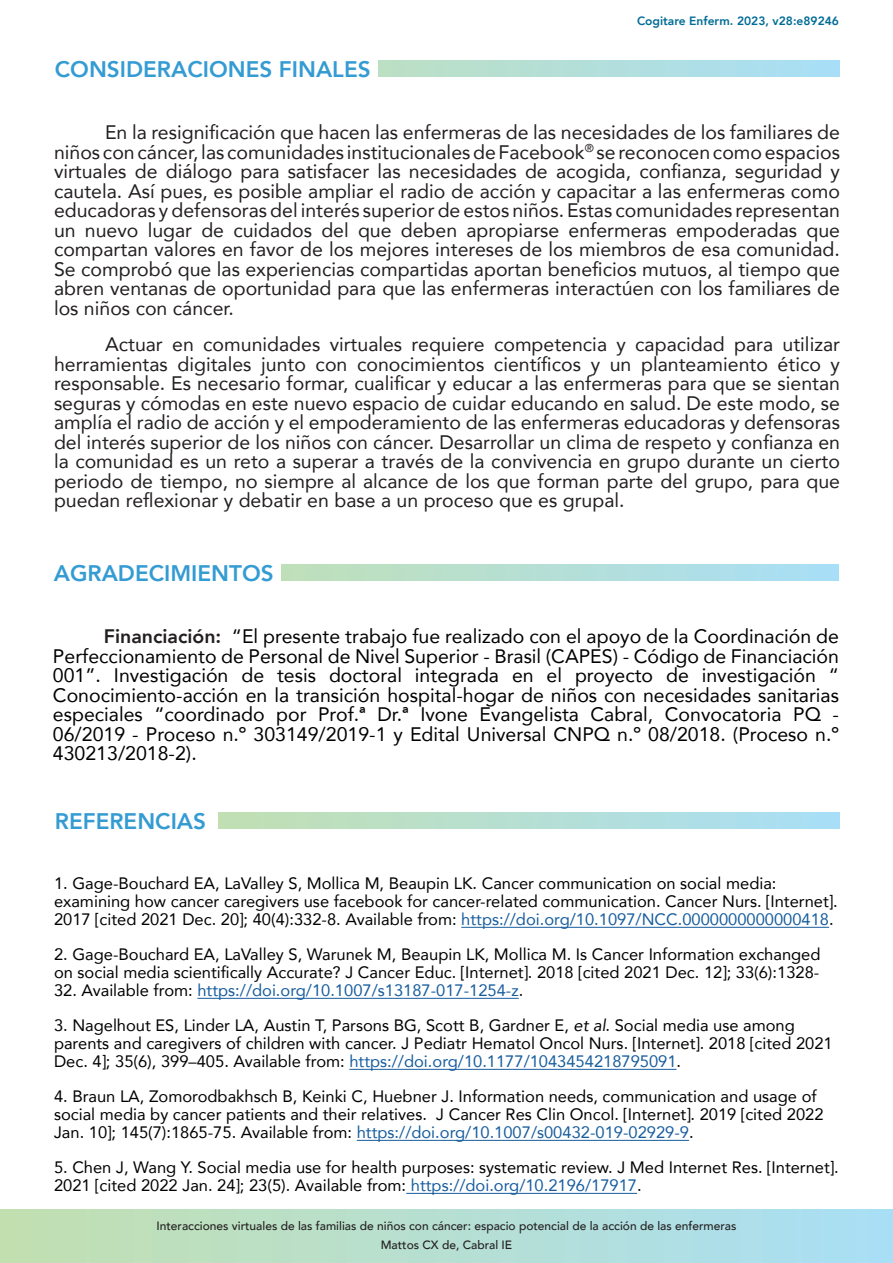
<style>
.page{position:relative;width:893px;height:1263px;background:#fff}
.page>*{position:absolute;margin:0;border:0;box-sizing:border-box;transform-origin:0 0}
.t1{font:800 22.5px "Avenir";color:#349bd3}
.t2{font:19.5px/19.5px "Avenir";color:#231f20;text-align:justify}
.t3{font:19.5px/19.5px "Avenir";color:#000001;text-align:justify}
.t4{font:16.5px/18px "Avenir";color:#000001}
.t5{font:16.5px "Avenir";color:#175d9e}
.t6{font:500 12px/18.6px "Avenir";color:#231f20;text-align:center}
.t7{font:800 12px "Avenir";color:#006c95}
.s1{font-weight:800;color:#231f20}
.s2{color:#175d9e}
.s3{color:#000001}
.s4{font-style:italic}
</style>
<div class="page">
<svg style="left:0;top:1209px;width:893px;height:54px;background:#b6dfd2"></svg>
<div style="left:378px;top:60px;width:462px;height:17px;background:linear-gradient(to right,#bce0c3,#a8dff7)"></div>
<div style="left:282px;top:564px;width:557px;height:17px;background:linear-gradient(to right,#c0e0b9,#a9dff7)"></div>
<div style="left:219px;top:812px;width:621px;height:17px;background:linear-gradient(to right,#c2dfb2,#a9dff7)"></div>
<hr style="left:461px;top:927px;width:368px;height:1px;background:#175d9e">
<hr style="left:197px;top:998px;width:322px;height:1px;background:#175d9e">
<hr style="left:349px;top:1069px;width:328px;height:1px;background:#175d9e">
<hr style="left:357px;top:1140px;width:332px;height:1px;background:#175d9e">
<hr style="left:406px;top:1193px;width:231px;height:1px;background:#175d9e">
<p class="t1" style="left:55px;top:48px;width:317px">CONSIDERACIONES FINALES</p>
<p class="t7" style="left:637px;top:10px;width:203px">Cogitare Enferm. 2023, v28:e89246</p>
<p class="t2" style="left:54px;top:122px;width:787px;text-indent:51px">En la resignificación que hacen las enfermeras de las necesidades de los familiares de niños con cáncer, las comunidades institucionales de Facebook<sup>®</sup> se reconocen como espacios virtuales de diálogo para satisfacer las necesidades de acogida, confianza, seguridad y cautela. Así pues, es posible ampliar el radio de acción y capacitar a las enfermeras como educadoras y defensoras del interés superior de estos niños. Estas comunidades representan un nuevo lugar de cuidados del que deben apropiarse enfermeras empoderadas que compartan valores en favor de los mejores intereses de los miembros de esa comunidad.<br>Se comprobó que las experiencias compartidas aportan beneficios mutuos, al tiempo que abren ventanas de oportunidad para que las enfermeras interactúen con los familiares de los niños con cáncer.</p>
<p class="t2" style="left:54px;top:334px;width:788px;text-indent:51px">Actuar en comunidades virtuales requiere competencia y capacidad para utilizar herramientas digitales junto con conocimientos científicos y un planteamiento ético y responsable. Es necesario formar, cualificar y educar a las enfermeras para que se sientan seguras y cómodas en este nuevo espacio de cuidar educando en salud. De este modo, se amplía el radio de acción y el empoderamiento de las enfermeras educadoras y defensoras del interés superior de los niños con cáncer. Desarrollar un clima de respeto y confianza en la comunidad es un reto a superar a través de la convivencia en grupo durante un cierto periodo de tiempo, no siempre al alcance de los que forman parte del grupo, para que puedan reflexionar y debatir en base a un proceso que es grupal.</p>
<p class="t1" style="left:54px;top:552px;width:221px">AGRADECIMIENTOS</p>
<p class="t3" style="left:53px;top:626px;width:787px;text-indent:51px"><span class="s1">Financiación:</span> “El presente trabajo fue realizado con el apoyo de la Coordinación de Perfeccionamiento de Personal de Nivel Superior - Brasil (CAPES) - Código de Financiación 001”. Investigación de tesis doctoral integrada en el proyecto de investigación “ Conocimiento-acción en la transición hospital-hogar de niños con necesidades sanitarias especiales “coordinado por Prof.ª Dr.ª Ivone Evangelista Cabral, Convocatoria PQ - 06/2019 - Proceso n.º 303149/2019-1 y Edital Universal CNPQ n.º 08/2018. (Proceso n.º 430213/2018-2).</p>
<p class="t1" style="left:55px;top:800px;width:153px">REFERENCIAS</p>
<p class="t4" style="left:54px;top:874px;width:785px">1. Gage-Bouchard EA, LaValley S, Mollica M, Beaupin LK. Cancer communication on social media: examining how cancer caregivers use facebook for cancer-related communication. Cancer Nurs. [Internet].<br>2017 [cited 2021 Dec. 20]; 40(4):332-8. Available from: <span class="s2">https://doi.org/10.1097/NCC.0000000000000418</span>.</p>
<p class="t4" style="left:54px;top:945px;width:768px">2. Gage-Bouchard EA, LaValley S, Warunek M, Beaupin LK, Mollica M. Is Cancer Information exchanged on social media scientifically Accurate? J Cancer Educ. [Internet]. 2018 [cited 2021 Dec. 12]; 33(6):1328-</p>
<p class="t5" style="left:54px;top:977px;width:471px"><span class="s3">32. Available from:</span> https://doi.org/10.1007/s13187-017-1254-z<span class="s3">.</span></p>
<p class="t4" style="left:54px;top:1016px;width:780px">3. Nagelhout ES, Linder LA, Austin T, Parsons BG, Scott B, Gardner E, <span class="s4">et al</span>. Social media use among parents and caregivers of children with cancer. J Pediatr Hematol Oncol Nurs. [Internet]. 2018 [cited 2021<br>Dec. 4]; 35(6), 399–405. Available from: <span class="s2">https://doi.org/10.1177/1043454218795091</span>.</p>
<p class="t4" style="left:54px;top:1087px;width:771px">4. Braun LA, Zomorodbakhsch B, Keinki C, Huebner J. Information needs, communication and usage of social media by cancer patients and their relatives. J Cancer Res Clin Oncol. [Internet]. 2019 [cited 2022<br>Jan. 10]; 145(7):1865-75. Available from: <span class="s2">https://doi.org/10.1007/s00432-019-02929-9</span>.</p>
<p class="t4" style="left:54px;top:1158px;width:786px">5. Chen J, Wang Y. Social media use for health purposes: systematic review. J Med Internet Res. [Internet].<br>2021 [cited 2022 Jan. 24]; 23(5). Available from: <span class="s2">https://doi.org/10.2196/17917</span>.</p>
<p class="t6" style="left:156px;top:1216px;width:581px">Interacciones virtuales de las familias de niños con cáncer: espacio potencial de la acción de las enfermeras<br>Mattos CX de, Cabral IE</p>
</div>
